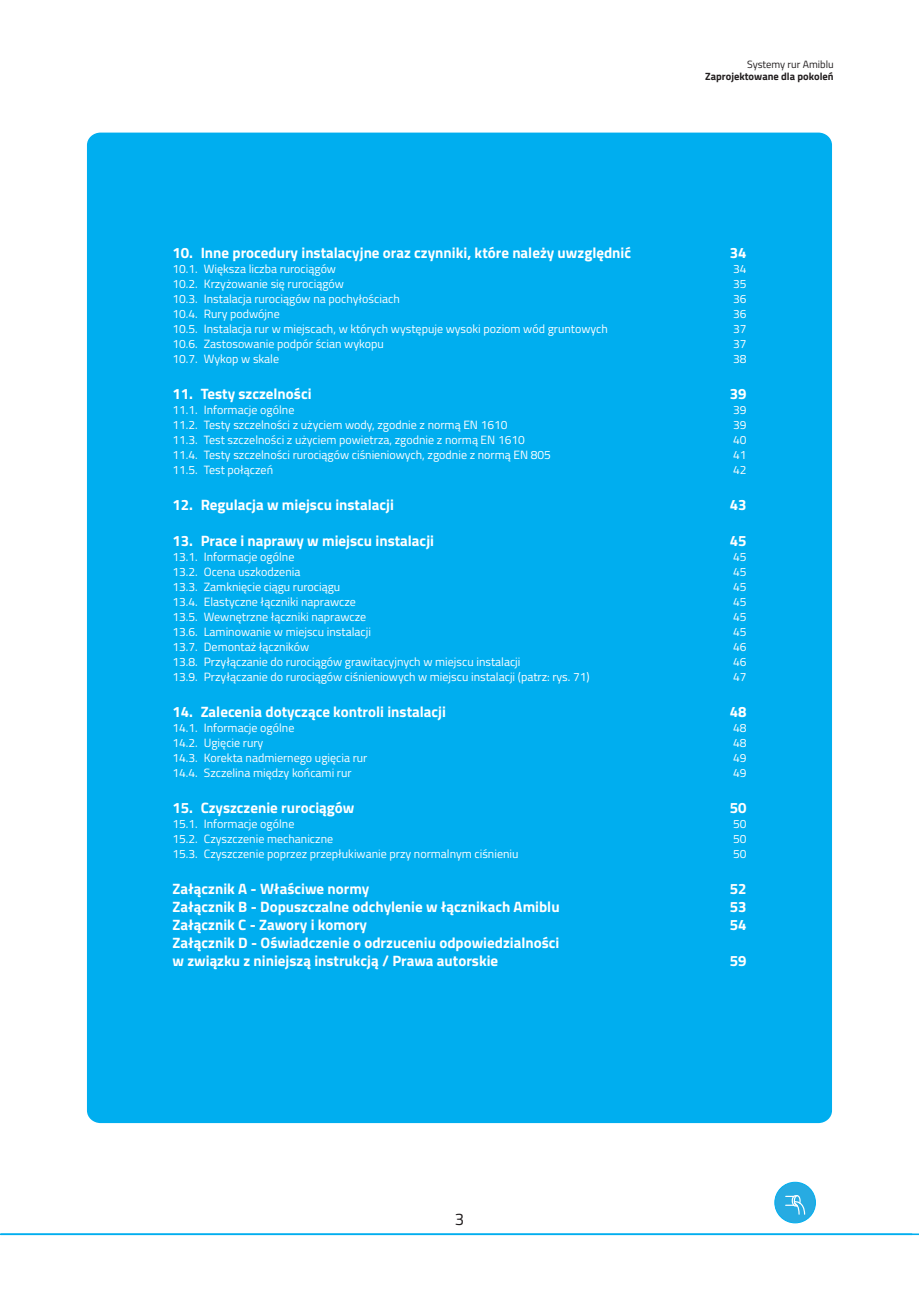
<style>
.page{position:relative;width:919px;height:1289px;background:#fff}
.page>*{position:absolute;margin:0;border:0;box-sizing:border-box;transform-origin:0 0}
.t1{font:16.8px "Titillium Web";color:#231f20}
.t2{font:700 15px/18px "Titillium Web";color:#fff}
.t3{font:12px "Titillium Web";color:#fff}
.t4{font:700 10.5px "Titillium Web";color:#231f20}
.t5{font:10.5px "Titillium Web";color:#231f20}
</style>
<div class="page">
<div style="left:87px;top:133px;width:745px;height:990px;background:#00aeef;border-radius:13px"></div>
<hr style="left:0;top:1233px;width:912px;height:1px;background:#00aeef">
<hr style="left:1px;top:1233px;width:917px;height:1px;background:#00aeef">
<div style="left:774px;top:1181px;width:41px;height:42px;background:#27abe2;border:1px solid #00aeef;border-radius:50%"></div>
<svg style="left:785px;top:1195px;width:20px;height:20px"></svg>
<p class="t5" style="left:747px;top:57px;width:88px">Systemy rur Amiblu</p>
<p class="t4" style="left:705px;top:68px;width:130px">Zaprojektowane dla pokoleń</p>
<p class="t2" style="left:172px;top:243px;width:460px">10. Inne procedury instalacyjne oraz czynniki, które należy uwzględnić</p>
<p class="t2" style="left:729px;top:243px;width:18px">34</p>
<p class="t3" style="left:172px;top:260px;width:165px">10.1. Większa liczba rurociągów</p>
<p class="t3" style="left:733px;top:260px;width:15px">34</p>
<p class="t3" style="left:172px;top:275px;width:173px">10.2. Krzyżowanie się rurociągów</p>
<p class="t3" style="left:733px;top:275px;width:15px">35</p>
<p class="t3" style="left:172px;top:290px;width:229px">10.3. Instalacja rurociągów na pochyłościach</p>
<p class="t3" style="left:733px;top:290px;width:15px">36</p>
<p class="t3" style="left:172px;top:305px;width:109px">10.4. Rury podwójne</p>
<p class="t3" style="left:733px;top:305px;width:15px">36</p>
<p class="t3" style="left:172px;top:320px;width:437px">10.5. Instalacja rur w miejscach, w których występuje wysoki poziom wód gruntowych</p>
<p class="t3" style="left:733px;top:320px;width:15px">37</p>
<p class="t3" style="left:172px;top:335px;width:213px">10.6. Zastosowanie podpór ścian wykopu</p>
<p class="t3" style="left:733px;top:335px;width:15px">37</p>
<p class="t3" style="left:172px;top:350px;width:108px">10.7. Wykop w skale</p>
<p class="t3" style="left:733px;top:350px;width:15px">38</p>
<p class="t2" style="left:172px;top:384px;width:140px">11. Testy szczelności</p>
<p class="t2" style="left:729px;top:384px;width:18px">39</p>
<p class="t3" style="left:172px;top:401px;width:123px">11.1. Informacje ogólne</p>
<p class="t3" style="left:733px;top:401px;width:15px">39</p>
<p class="t3" style="left:172px;top:416px;width:336px">11.2. Testy szczelności z użyciem wody, zgodnie z normą EN 1610</p>
<p class="t3" style="left:733px;top:416px;width:15px">39</p>
<p class="t3" style="left:172px;top:431px;width:354px">11.3. Test szczelności z użyciem powietrza, zgodnie z normą EN 1610</p>
<p class="t3" style="left:733px;top:431px;width:15px">40</p>
<p class="t3" style="left:172px;top:446px;width:380px">11.4. Testy szczelności rurociągów ciśnieniowych, zgodnie z normą EN 805</p>
<p class="t3" style="left:733px;top:446px;width:15px">41</p>
<p class="t3" style="left:172px;top:461px;width:102px">11.5. Test połączeń</p>
<p class="t3" style="left:733px;top:461px;width:15px">42</p>
<p class="t2" style="left:172px;top:495px;width:223px">12. Regulacja w miejscu instalacji</p>
<p class="t2" style="left:729px;top:495px;width:18px">43</p>
<p class="t2" style="left:172px;top:531px;width:263px">13. Prace i naprawy w miejscu instalacji</p>
<p class="t2" style="left:729px;top:531px;width:18px">45</p>
<p class="t3" style="left:172px;top:548px;width:123px">13.1. Informacje ogólne</p>
<p class="t3" style="left:733px;top:548px;width:15px">45</p>
<p class="t3" style="left:172px;top:563px;width:129px">13.2. Ocena uszkodzenia</p>
<p class="t3" style="left:733px;top:563px;width:15px">45</p>
<p class="t3" style="left:172px;top:578px;width:169px">13.3. Zamknięcie ciągu rurociągu</p>
<p class="t3" style="left:733px;top:578px;width:15px">45</p>
<p class="t3" style="left:172px;top:593px;width:185px">13.4. Elastyczne łączniki naprawcze</p>
<p class="t3" style="left:733px;top:593px;width:15px">45</p>
<p class="t3" style="left:172px;top:608px;width:195px">13.5. Wewnętrzne łączniki naprawcze</p>
<p class="t3" style="left:733px;top:608px;width:15px">45</p>
<p class="t3" style="left:172px;top:623px;width:200px">13.6. Laminowanie w miejscu instalacji</p>
<p class="t3" style="left:733px;top:623px;width:15px">45</p>
<p class="t3" style="left:172px;top:638px;width:138px">13.7. Demontaż łączników</p>
<p class="t3" style="left:733px;top:638px;width:15px">46</p>
<p class="t3" style="left:172px;top:653px;width:349px">13.8. Przyłączanie do rurociągów grawitacyjnych w miejscu instalacji</p>
<p class="t3" style="left:733px;top:653px;width:15px">46</p>
<p class="t3" style="left:172px;top:668px;width:418px">13.9. Przyłączanie do rurociągów ciśnieniowych w miejscu instalacji (patrz: rys. 71)</p>
<p class="t3" style="left:733px;top:668px;width:15px">47</p>
<p class="t2" style="left:172px;top:702px;width:275px">14. Zalecenia dotyczące kontroli instalacji</p>
<p class="t2" style="left:729px;top:702px;width:18px">48</p>
<p class="t3" style="left:172px;top:719px;width:123px">14.1. Informacje ogólne</p>
<p class="t3" style="left:733px;top:719px;width:15px">48</p>
<p class="t3" style="left:172px;top:734px;width:92px">14.2. Ugięcie rury</p>
<p class="t3" style="left:733px;top:734px;width:15px">48</p>
<p class="t3" style="left:172px;top:749px;width:196px">14.3. Korekta nadmiernego ugięcia rur</p>
<p class="t3" style="left:733px;top:749px;width:15px">49</p>
<p class="t3" style="left:172px;top:764px;width:181px">14.4. Szczelina między końcami rur</p>
<p class="t3" style="left:733px;top:764px;width:15px">49</p>
<p class="t2" style="left:172px;top:798px;width:183px">15. Czyszczenie rurociągów</p>
<p class="t2" style="left:729px;top:798px;width:18px">50</p>
<p class="t3" style="left:172px;top:815px;width:123px">15.1. Informacje ogólne</p>
<p class="t3" style="left:733px;top:815px;width:15px">50</p>
<p class="t3" style="left:172px;top:830px;width:162px">15.2. Czyszczenie mechaniczne</p>
<p class="t3" style="left:733px;top:830px;width:15px">50</p>
<p class="t3" style="left:172px;top:845px;width:347px">15.3. Czyszczenie poprzez przepłukiwanie przy normalnym ciśnieniu</p>
<p class="t3" style="left:733px;top:845px;width:15px">50</p>
<p class="t2" style="left:172px;top:879px;width:198px">Załącznik A - Właściwe normy</p>
<p class="t2" style="left:729px;top:879px;width:18px">52</p>
<p class="t2" style="left:172px;top:897px;width:388px">Załącznik B - Dopuszczalne odchylenie w łącznikach Amiblu</p>
<p class="t2" style="left:729px;top:897px;width:18px">53</p>
<p class="t2" style="left:172px;top:915px;width:196px">Załącznik C - Zawory i komory</p>
<p class="t2" style="left:729px;top:915px;width:18px">54</p>
<p class="t2" style="left:172px;top:933px;width:388px">Załącznik D - Oświadczenie o odrzuceniu odpowiedzialności w związku z niniejszą instrukcją / Prawa autorskie</p>
<p class="t2" style="left:729px;top:951px;width:18px">59</p>
<h1 class="t1" style="left:455px;top:1206px;width:11px">3</h1>
</div>
